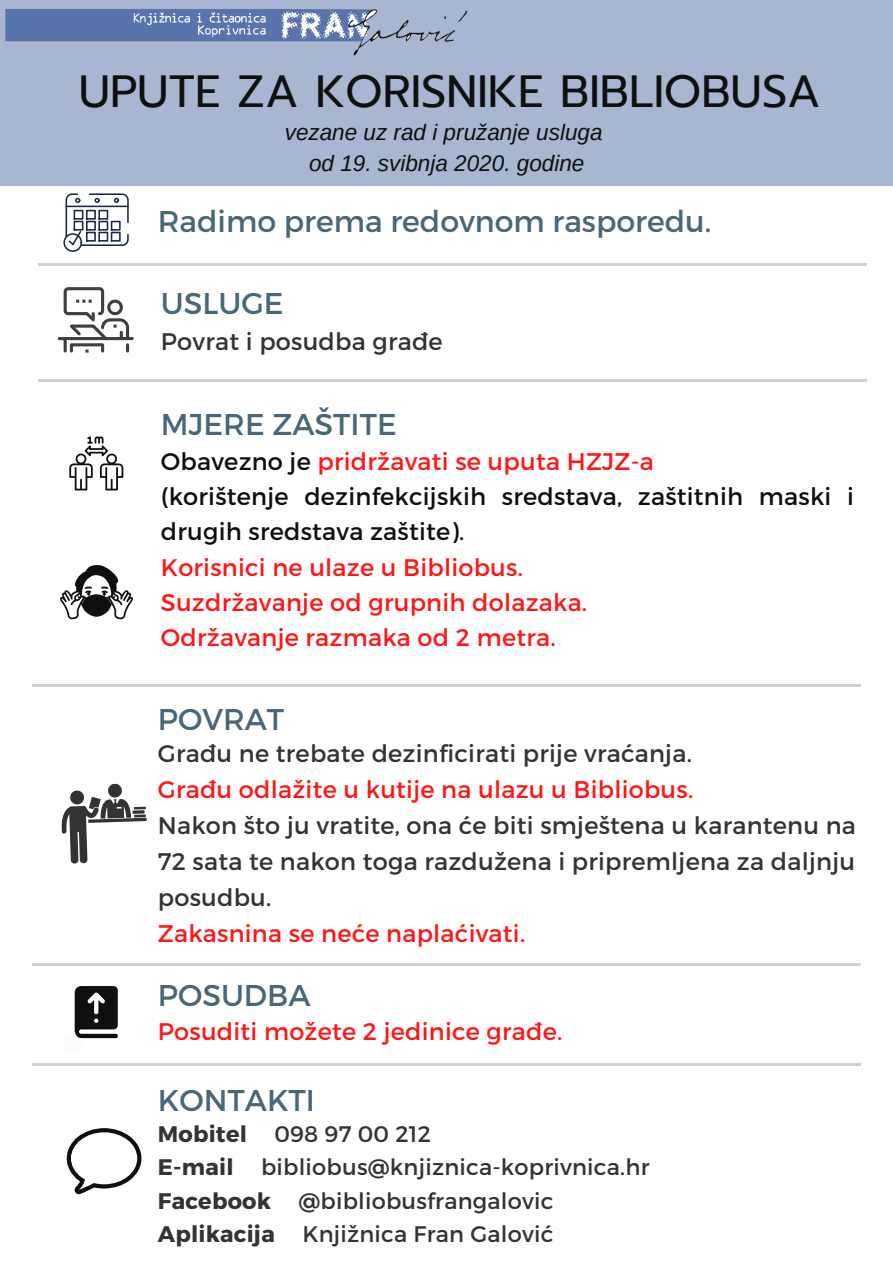
<style>
.page{position:relative;width:893px;height:1263px;background:#fff}
.page>*{position:absolute;margin:0;border:0;box-sizing:border-box;transform-origin:0 0}
.t1{font:45px "Prompt";color:#0e1010}
.t2{font:30px "Montserrat";color:#496777}
.t3{font:24px/35.2px "Montserrat";letter-spacing:.01em;color:#ff1616}
.t4{font:24px/35.8px "Montserrat";letter-spacing:.01em;color:#333;text-align:justify}
.t5{font:24px/35.2px "Montserrat";letter-spacing:.01em;color:#0e1010}
.t6{font:22.5px/33.5px "Montserrat";letter-spacing:.01em;color:#333}
.t7{font:italic 22.5px/31px "Arimo";color:#0e1010;text-align:center}
.s1{color:#ff1616}
.s2{font-weight:700}
</style>
<div class="page">
<div style="left:0;top:0;width:893px;height:186px;background:#a9b6d1"></div>
<hr style="left:39px;top:263px;width:828px;height:3px;background:#496777">
<svg style="left:67px;top:1128px;width:74px;height:66px"></svg>
<img style="left:5px;top:9px;width:463px;height:47px">
<svg style="left:61px;top:783px;width:86px;height:81px"></svg>
<hr style="left:59px;top:337px;width:73px;height:3px;background:#403e3e">
<div style="left:64px;top:287px;width:40px;height:28px;border:3px solid #403e3e;border-radius:3px"></div>
<svg style="left:64px;top:297px;width:67px;height:56px"></svg>
<svg style="left:75px;top:986px;width:43px;height:52px;background:#363838"></svg>
<svg style="left:69px;top:436px;width:54px;height:54px"></svg>
<svg style="left:60px;top:565px;width:73px;height:54px"></svg>
<div style="left:65px;top:1038px;width:17px;height:12px;background:#fafbfc"></div>
<hr style="left:33px;top:684px;width:827px;height:2px;background:#496777">
<hr style="left:33px;top:963px;width:827px;height:3px;background:#496777">
<svg style="left:63px;top:193px;width:66px;height:59px"></svg>
<hr style="left:39px;top:379px;width:828px;height:3px;background:#496777">
<hr style="left:33px;top:1063px;width:827px;height:3px;background:#496777">
<h1 class="t1" style="left:79px;top:58px;width:743px">UPUTE ZA KORISNIKE BIBLIOBUSA</h1>
<p class="t7" style="left:285px;top:117px;width:319px">vezane uz rad i pružanje usluga od 19. svibnja 2020. godine</p>
<p class="t2" style="left:158px;top:201px;width:555px">Radimo prema redovnom rasporedu.</p>
<p class="t2" style="left:161px;top:284px;width:124px">USLUGE</p>
<p class="t4" style="left:161px;top:322px;width:283px">Povrat i posudba građe</p>
<p class="t2" style="left:161px;top:405px;width:237px">MJERE ZAŠTITE</p>
<p class="t5" style="left:161px;top:442px;width:694px">Obavezno je <span class="s1">pridržavati se uputa HZJZ-a<br></span>(korištenje dezinfekcijskih sredstava, zaštitnih maski i drugih sredstava zaštite).</p>
<p class="t3" style="left:161px;top:548px;width:428px">Korisnici ne ulaze u Bibliobus.<br>Suzdržavanje od grupnih dolazaka.<br>Održavanje razmaka od 2 metra.</p>
<p class="t2" style="left:158px;top:699px;width:128px">POVRAT</p>
<p class="t4" style="left:158px;top:735px;width:535px">Građu ne trebate dezinficirati prije vraćanja.</p>
<p class="t3" style="left:158px;top:771px;width:537px">Građu odlažite u kutije na ulazu u Bibliobus.</p>
<p class="t4" style="left:158px;top:806px;width:699px">Nakon što ju vratite, ona će biti smještena u karantenu na 72 sata te nakon toga razdužena i pripremljena za daljnju posudbu.</p>
<p class="t3" style="left:158px;top:914px;width:369px">Zakasnina se neće naplaćivati.</p>
<p class="t2" style="left:158px;top:976px;width:154px">POSUDBA</p>
<p class="t3" style="left:158px;top:1013px;width:406px">Posuditi možete 2 jedinice građe.</p>
<p class="t2" style="left:158px;top:1080px;width:159px">KONTAKTI</p>
<p class="t6" style="left:158px;top:1116px;width:493px"><span class="s2">Mobitel</span> 098 97 00 212<br><span class="s2">E-mail</span> bibliobus@knjiznica-koprivnica.hr <span class="s2">Facebook</span> @bibliobusfrangalovic <span class="s2">Aplikacija</span> Knjižnica Fran Galović</p>
</div>
